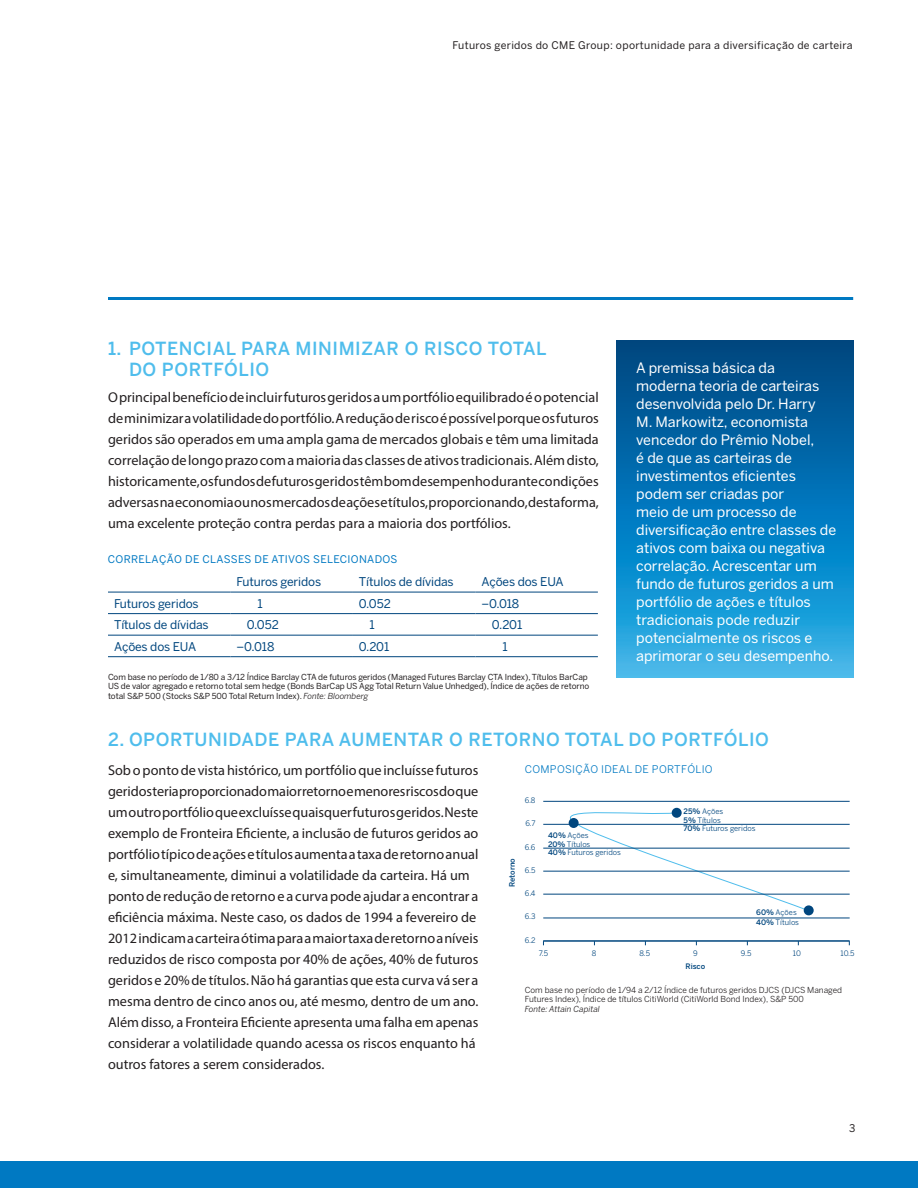
<style>
.page{position:relative;width:918px;height:1188px;background:#fff}
.page>*{position:absolute;margin:0;border:0;box-sizing:border-box;transform-origin:0 0}
.Body{font:500 18px/21px "Benton Sans";letter-spacing:.03em;color:#4fbdec}
.Body-2{font:14.25px/21px "Myriad Pro";color:#231f20;text-align:justify}
.Body-3{font:14.25px/18px "Benton Sans";color:#fff}
.chart_copy{font:12px "Benton Sans";letter-spacing:-.01em;color:#00467e}
.t1{font:10.5px "Benton Sans";letter-spacing:.03em;color:#231f20}
.t2{font:10.5px "Benton Sans";letter-spacing:.03em;color:#0079c2}
.t3{font:10.5px "Benton Sans";letter-spacing:.03em;color:#0079c2}
.t4{font:8.25px/9.9px "Benton Sans";letter-spacing:-.01em;color:#231f20}
.t5{font:8.25px/9.9px "Benton Sans";color:#231f20}
.t6{font:7.5px/8.4px "Benton Sans";color:#00467e}
.t7{font:500 7.5px "Benton Sans";color:#00467e}
.s1{font-style:italic}
.s2{font-weight:500}
</style>
<div class="page">
<div style="left:0;top:1161px;width:918px;height:27px;background:#0079c2"></div>
<hr style="left:108px;top:297px;width:745px;height:3px;background:#0079c2">
<svg style="left:617px;top:341px;width:236px;height:336px;background:#0b7ab9"></svg>
<hr style="left:108px;top:592px;width:122px;height:1px;background:#00467e">
<hr style="left:230px;top:592px;width:123px;height:1px;background:#00467e">
<hr style="left:353px;top:592px;width:122px;height:1px;background:#00467e">
<hr style="left:475px;top:592px;width:123px;height:1px;background:#00467e">
<hr style="left:108px;top:613px;width:122px;height:1px;background:#00467e">
<hr style="left:230px;top:613px;width:123px;height:1px;background:#00467e">
<hr style="left:353px;top:613px;width:122px;height:1px;background:#00467e">
<hr style="left:475px;top:613px;width:123px;height:1px;background:#00467e">
<hr style="left:108px;top:635px;width:122px;height:1px;background:#00467e">
<hr style="left:230px;top:635px;width:123px;height:1px;background:#00467e">
<hr style="left:353px;top:635px;width:122px;height:1px;background:#00467e">
<hr style="left:475px;top:635px;width:123px;height:1px;background:#00467e">
<hr style="left:108px;top:656px;width:122px;height:1px;background:#00467e">
<hr style="left:230px;top:656px;width:123px;height:1px;background:#00467e">
<hr style="left:353px;top:656px;width:122px;height:1px;background:#00467e">
<hr style="left:475px;top:656px;width:123px;height:1px;background:#00467e">
<svg style="left:552px;top:807px;width:258px;height:105px"></svg>
<div style="left:672px;top:808px;width:10px;height:10px;background:#00467e;border-radius:50%"></div>
<div style="left:569px;top:818px;width:10px;height:10px;background:#00467e;border-radius:50%"></div>
<div style="left:804px;top:905px;width:10px;height:10px;background:#00467e;border-radius:50%"></div>
<hr style="left:543px;top:918px;width:307px;height:1px;background:#00467e">
<hr style="left:543px;top:894px;width:307px;height:1px;background:#00467e">
<hr style="left:543px;top:871px;width:307px;height:1px;background:#00467e">
<hr style="left:543px;top:848px;width:307px;height:1px;background:#00467e">
<hr style="left:543px;top:824px;width:307px;height:1px;background:#00467e">
<hr style="left:543px;top:801px;width:307px;height:1px;background:#00467e">
<hr style="left:543px;top:940px;width:307px;height:2px;background:#00467e">
<p class="t1" style="left:453px;top:38px;width:402px">Futuros geridos do CME Group: oportunidade para a diversificação de carteira</p>
<p class="Body" style="left:129px;top:338px;width:419px;text-indent:-21px">1. POTENCIAL PARA MINIMIZAR O RISCO TOTAL<br>DO PORTFÓLIO</p>
<p class="Body-2" style="left:108px;top:386px;width:492px">O principal benefício de incluir futuros geridos a um portfólio equilibrado é o potencial de minimizar a volatilidade do portfólio. A redução de risco é possível porque os futuros geridos são operados em uma ampla gama de mercados globais e têm uma limitada correlação de longo prazo com a maioria das classes de ativos tradicionais. Além disto, historicamente, os fundos de futuros geridos têm bom desempenho durante condições adversas na economia ou nos mercados de ações e títulos, proporcionando, desta forma, uma excelente proteção contra perdas para a maioria dos portfólios.</p>
<p class="t2" style="left:108px;top:553px;width:291px">CORRELAÇÃO DE CLASSES DE ATIVOS SELECIONADOS</p>
<p class="chart_copy" style="left:236px;top:575px;width:86px">Futuros geridos</p>
<p class="chart_copy" style="left:359px;top:575px;width:96px">Títulos de dívidas</p>
<p class="chart_copy" style="left:481px;top:575px;width:84px">Ações dos EUA</p>
<p class="chart_copy" style="left:114px;top:596px;width:86px">Futuros geridos</p>
<p class="chart_copy" style="left:257px;top:596px;width:7px">1</p>
<p class="chart_copy" style="left:359px;top:596px;width:33px">0.052</p>
<p class="chart_copy" style="left:481px;top:596px;width:39px">–0.018</p>
<p class="chart_copy" style="left:114px;top:618px;width:96px">Títulos de dívidas</p>
<p class="chart_copy" style="left:247px;top:618px;width:33px">0.052</p>
<p class="chart_copy" style="left:369px;top:618px;width:7px">1</p>
<p class="chart_copy" style="left:492px;top:618px;width:32px">0.201</p>
<p class="chart_copy" style="left:114px;top:639px;width:84px">Ações dos EUA</p>
<p class="chart_copy" style="left:236px;top:639px;width:39px">–0.018</p>
<p class="chart_copy" style="left:359px;top:639px;width:32px">0.201</p>
<p class="chart_copy" style="left:502px;top:639px;width:7px">1</p>
<p class="t4" style="left:108px;top:672px;width:483px">Com base no período de 1/80 a 3/12 Índice Barclay CTA de futuros geridos (Managed Futures Barclay CTA Index), Títulos BarCap<br>US de valor agregado e retorno total sem hedge (Bonds BarCap US Agg Total Return Value Unhedged), Índice de ações de retorno total S&amp;P 500 (Stocks S&amp;P 500 Total Return Index). <span class="s1">Fonte: Bloomberg</span></p>
<p class="Body-3" style="left:636px;top:359px;width:202px">A premissa básica da moderna teoria de carteiras desenvolvida pelo Dr. Harry<br>M. Markowitz, economista vencedor do Prêmio Nobel,<br>é de que as carteiras de investimentos eficientes podem ser criadas por<br>meio de um processo de diversificação entre classes de ativos com baixa ou negativa correlação. Acrescentar um fundo de futuros geridos a um portfólio de ações e títulos tradicionais pode reduzir potencialmente os riscos e aprimorar o seu desempenho.</p>
<p class="Body" style="left:108px;top:729px;width:663px">2. OPORTUNIDADE PARA AUMENTAR O RETORNO TOTAL DO PORTFÓLIO</p>
<p class="Body-2" style="left:108px;top:759px;width:372px;text-align:left">Sob o ponto de vista histórico, um portfólio que incluísse futuros geridos teria proporcionado maior retorno e menores riscos do que um outro portfólio que excluísse quaisquer futuros geridos. Neste exemplo de Fronteira Eficiente, a inclusão de futuros geridos ao portfólio típico de ações e títulos aumenta a taxa de retorno anual e, simultaneamente, diminui a volatilidade da carteira. Há um ponto de redução de retorno e a curva pode ajudar a encontrar a eficiência máxima. Neste caso, os dados de 1994 a fevereiro de 2012 indicam a carteira ótima para a maior taxa de retorno a níveis reduzidos de risco composta por 40% de ações, 40% de futuros geridos e 20% de títulos. Não há garantias que esta curva vá ser a mesma dentro de cinco anos ou, até mesmo, dentro de um ano.<br>Além disso, a Fronteira Eficiente apresenta uma falha em apenas considerar a volatilidade quando acessa os riscos enquanto há outros fatores a serem considerados.</p>
<p class="t7" style="left:507px;top:887px;width:30px;rotate:-90deg">Retorno</p>
<p class="t3" style="left:525px;top:763px;width:189px">COMPOSIÇÃO IDEAL DE PORTFÓLIO</p>
<p class="t6" style="left:525px;top:796px;width:12px">6.8</p>
<p class="t6" style="left:525px;top:819px;width:12px">6.7</p>
<p class="t6" style="left:525px;top:843px;width:12px">6.6</p>
<p class="t6" style="left:525px;top:866px;width:12px">6.5</p>
<p class="t6" style="left:525px;top:889px;width:12px">6.4</p>
<p class="t6" style="left:525px;top:912px;width:12px">6.3</p>
<p class="t6" style="left:525px;top:936px;width:12px">6.2</p>
<p class="t6" style="left:548px;top:831px;width:74px"><span class="s2">40%</span> Ações<br><span class="s2">20%</span> Títulos<br><span class="s2">40%</span> Futuros geridos</p>
<p class="t6" style="left:684px;top:807px;width:74px"><span class="s2">25%</span> Ações<br><span class="s2">5%</span> Títulos<br><span class="s2">70%</span> Futuros geridos</p>
<p class="t6" style="left:756px;top:907px;width:44px;line-height:9.9px"><span class="s2">60%</span> Ações<br><span class="s2">40%</span> Títulos</p>
<p class="t6" style="left:539px;top:949px;width:11px">7.5</p>
<p class="t6" style="left:592px;top:949px;width:6px">8</p>
<p class="t6" style="left:639px;top:949px;width:12px">8.5</p>
<p class="t6" style="left:693px;top:949px;width:6px">9</p>
<p class="t6" style="left:741px;top:949px;width:12px">9.5</p>
<p class="t6" style="left:793px;top:949px;width:10px">10</p>
<p class="t6" style="left:841px;top:949px;width:16px">10.5</p>
<p class="t7" style="left:686px;top:962px;width:21px">Risco</p>
<p class="t5" style="left:525px;top:984px;width:319px">Com base no período de 1/94 a 2/12 Índice de futuros geridos DJCS (DJCS Managed<br>Futures Index), Índice de títulos CitiWorld (CitiWorld Bond Index), S&amp;P 500<br><span class="s1">Fonte: Attain Capital</span></p>
<p class="t1" style="left:849px;top:1122px;width:8px">3</p>
</div>
